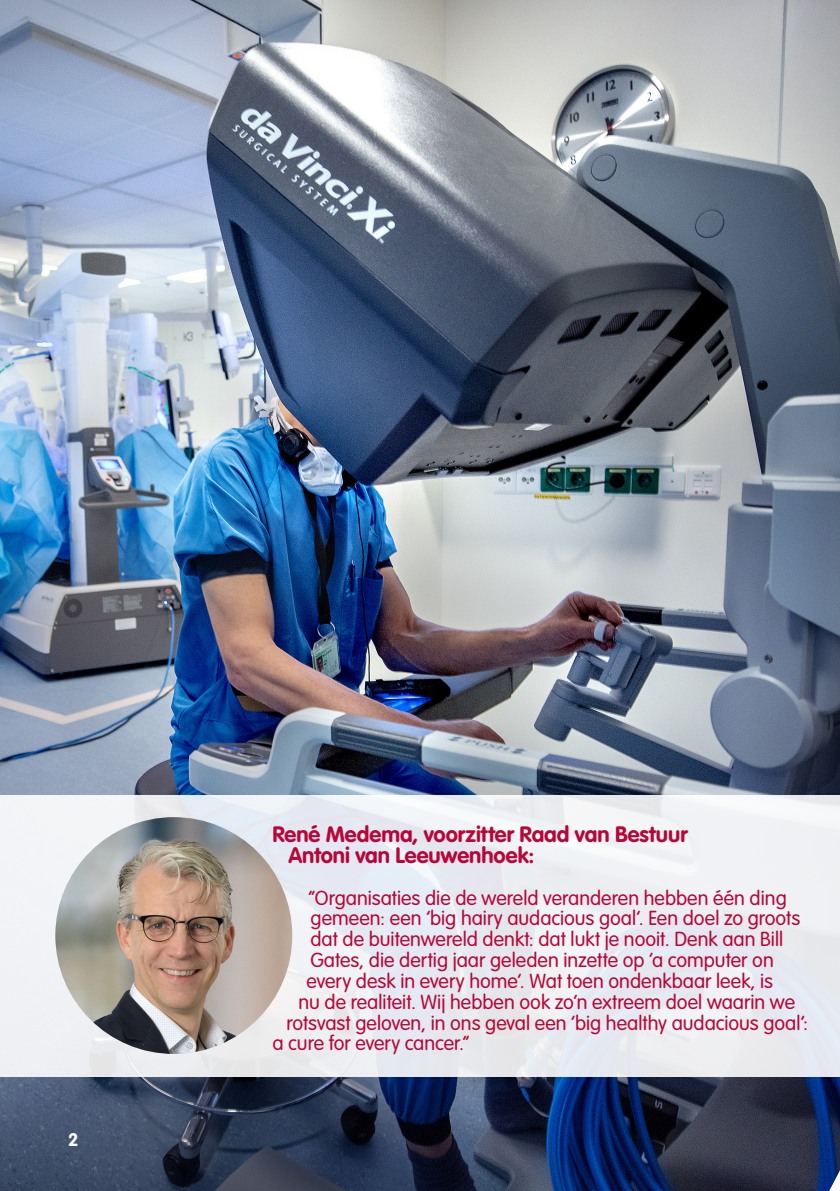
<style>
.page{position:relative;width:840px;height:1191px;background:#fff}
.page>*{position:absolute;margin:0;border:0;box-sizing:border-box;transform-origin:0 0}
.t1{font:700 22px/20.8px "VAG Rounded";color:#b70637}
.t2{font:300 20px "VAG Rounded";color:#b70637}
.par{font:700 18px "VAG Rounded";color:#fff}
</style>
<div class="page">
<img style="left:0;top:0;width:839px;height:1191px">
<div style="left:0;top:794px;width:839px;height:282px;background:#ebedf3"></div>
<img style="left:55px;top:817px;width:237px;height:237px;border-radius:118px">
<p class="par" style="left:68px;top:1129px;width:12px">2</p>
<p class="t1" style="left:288px;top:824px;width:400px;text-indent:-16px">René Medema, voorzitter Raad van Bestuur<br>Antoni van Leeuwenhoek:</p>
<p class="t2" style="left:308px;top:886px;width:479px">“Organisaties die de wereld veranderen hebben één ding</p>
<p class="t2" style="left:310px;top:907px;width:491px">gemeen: een ‘big hairy audacious goal’. Een doel zo groots</p>
<p class="t2" style="left:310px;top:927px;width:474px">dat de buitenwereld denkt: dat lukt je nooit. Denk aan Bill</p>
<p class="t2" style="left:310px;top:948px;width:464px">Gates, die dertig jaar geleden inzette op ‘a computer on</p>
<p class="t2" style="left:306px;top:969px;width:468px">every desk in every home’. Wat toen ondenkbaar leek, is</p>
<p class="t2" style="left:298px;top:990px;width:498px">nu de realiteit. Wij hebben ook zo’n extreem doel waarin we</p>
<p class="t2" style="left:286px;top:1011px;width:523px">rotsvast geloven, in ons geval een ‘big healthy audacious goal’:</p>
<p class="t2" style="left:272px;top:1031px;width:198px">a cure for every cancer.”</p>
</div>
